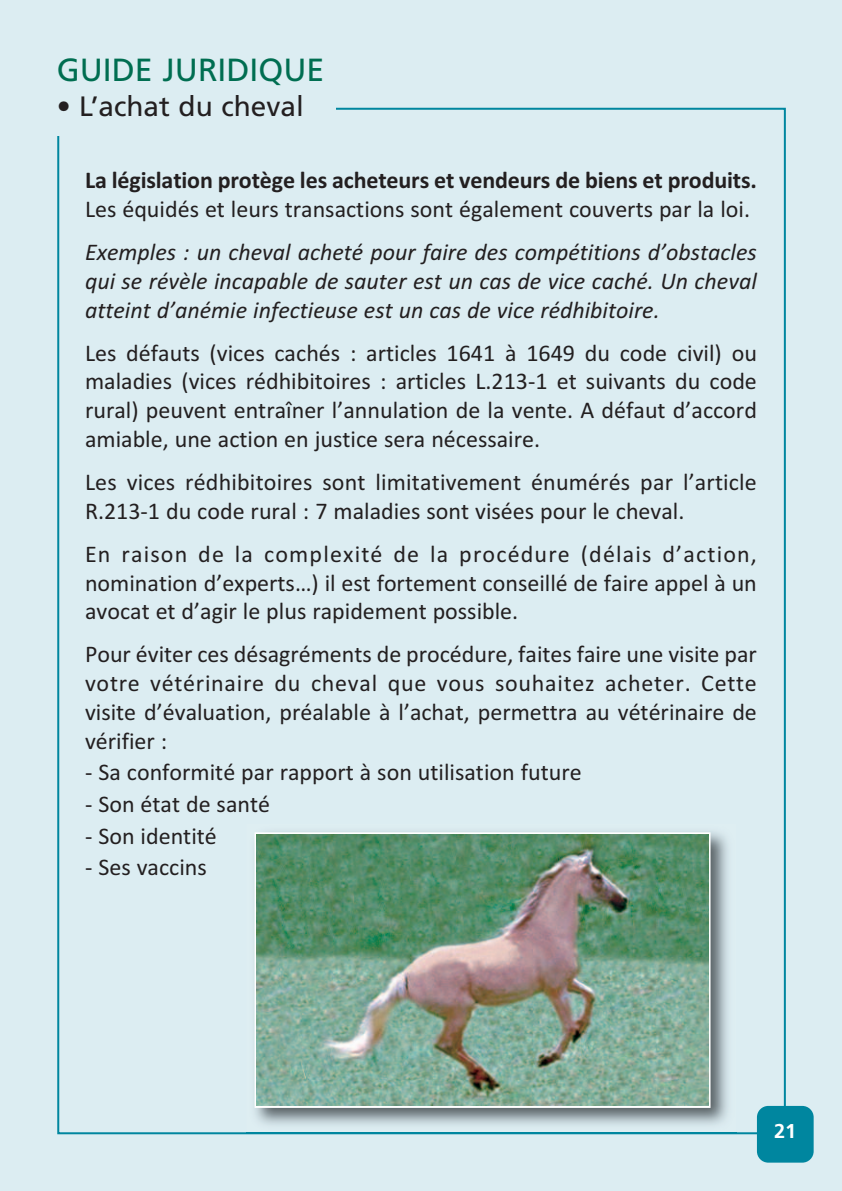
<style>
.page{position:relative;width:842px;height:1191px;background:#dcedf2}
.page>*{position:absolute;margin:0;border:0;box-sizing:border-box;transform-origin:0 0}
.t1{font:32px "Frutiger";color:#006e51}
.t2{font:28px "Frutiger";color:#231f20}
.t3{font:24px/28.8px "Calibri";color:#231f20;text-align:justify}
.t4{font:italic 24px/28.8px "Calibri";color:#231f20;text-align:justify}
.t5{font:700 24px "Calibri";letter-spacing:-.005em;color:#231f20}
.t6{font:700 20px "Frutiger";color:#fff}
</style>
<div class="page">
<div style="left:757px;top:1106px;width:57px;height:56px;background:#00869f;border-radius:11px"></div>
<img style="left:246px;top:832px;width:490px;height:301px">
<div style="left:255px;top:832px;width:455px;height:276px;border:2px solid #fff"></div>
<img style="left:257px;top:834px;width:451px;height:272px">
<h1 class="t1" style="left:57px;top:57px;width:269px">GUIDE JURIDIQUE</h1>
<p class="t2" style="left:57px;top:95px;width:249px">• L’achat du cheval</p>
<p class="t5" style="left:85px;top:166px;width:673px">La législation protège les acheteurs et vendeurs de biens et produits.</p>
<p class="t3" style="left:85px;top:194px;width:667px">Les équidés et leurs transactions sont également couverts par la loi.</p>
<p class="t4" style="left:85px;top:237px;width:673px">Exemples : un cheval acheté pour faire des compétitions d’obstacles qui se révèle incapable de sauter est un cas de vice caché. Un cheval atteint d’anémie infectieuse est un cas de vice rédhibitoire.</p>
<p class="t3" style="left:85px;top:338px;width:673px">Les défauts (vices cachés : articles 1641 à 1649 du code civil) ou maladies (vices rédhibitoires : articles L.213-1 et suivants du code rural) peuvent entraîner l’annulation de la vente. A défaut d’accord amiable, une action en justice sera nécessaire.</p>
<p class="t3" style="left:85px;top:467px;width:673px">Les vices rédhibitoires sont limitativement énumérés par l’article<br>R.213-1 du code rural : 7 maladies sont visées pour le cheval.</p>
<p class="t3" style="left:85px;top:539px;width:673px">En raison de la complexité de la procédure (délais d’action, nomination d’experts…) il est fortement conseillé de faire appel à un avocat et d’agir le plus rapidement possible.</p>
<p class="t3" style="left:85px;top:639px;width:673px">Pour éviter ces désagréments de procédure, faites faire une visite par votre vétérinaire du cheval que vous souhaitez acheter. Cette visite d’évaluation, préalable à l’achat, permettra au vétérinaire de vérifier :</p>
<p class="t3" style="left:85px;top:757px;width:498px">- Sa conformité par rapport à son utilisation future</p>
<p class="t3" style="left:85px;top:789px;width:187px">- Son état de santé</p>
<p class="t3" style="left:85px;top:821px;width:133px">- Son identité</p>
<p class="t3" style="left:85px;top:852px;width:123px">- Ses vaccins</p>
<p class="t6" style="left:774px;top:1123px;width:24px">21</p>
</div>
